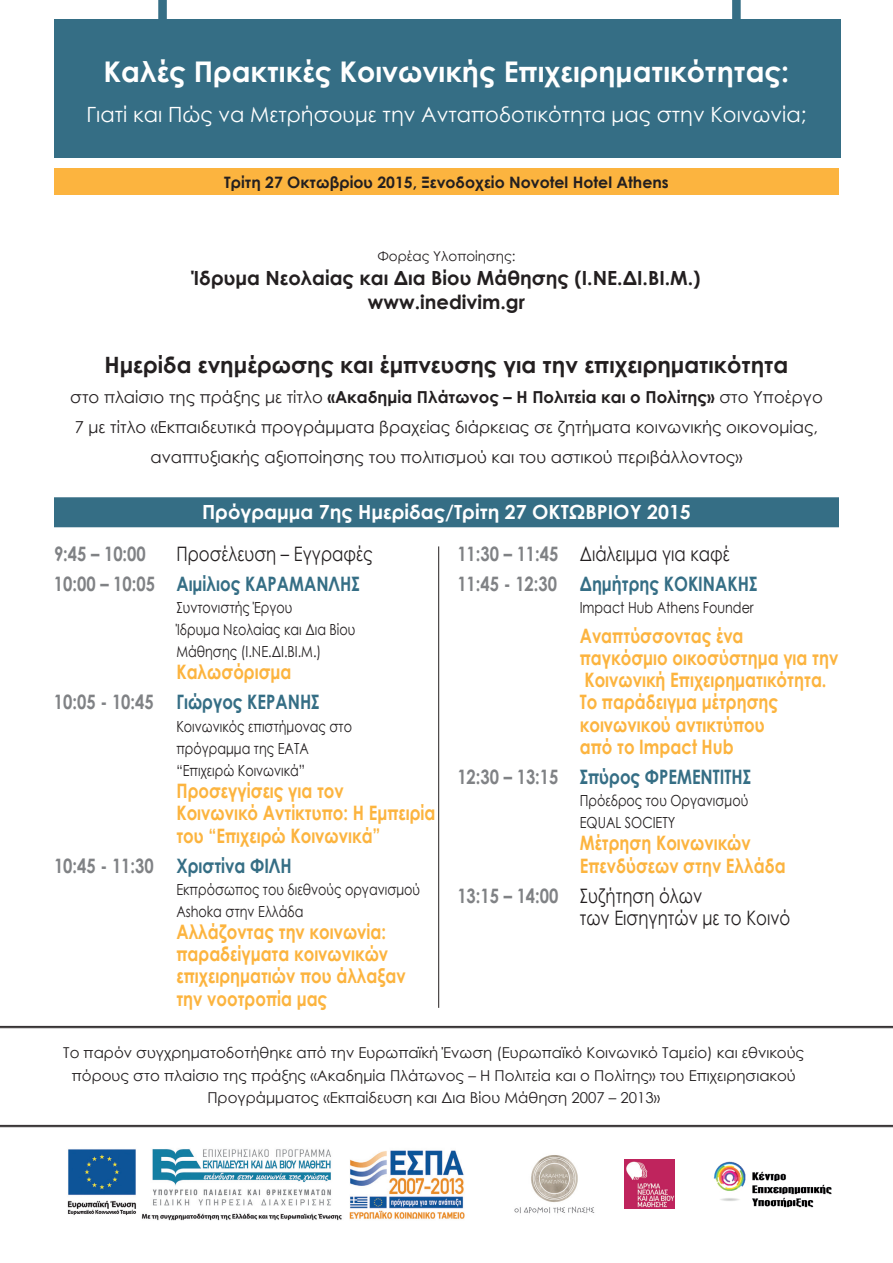
<style>
.page{position:relative;width:893px;height:1263px;background:#fff}
.page>*{position:absolute;margin:0;border:0;box-sizing:border-box;transform-origin:0 0}
.t1{font:700 28.5px "Century Gothic";color:#fff}
.t2{font:700 22.5px "Century Gothic";color:#231f20}
.t3{font:21px "Century Gothic";color:#fff}
.t4{font:700 19.95px/22.2px "Century Gothic";color:#fcb43f;scale:.83 1}
.t5{font:19.95px/30px "Century Gothic";color:#231f20;scale:.83 1}
.t6{font:700 19.95px/30px "Century Gothic";color:#356e85;scale:.83 1}
.t7{font:700 19.95px/30px "Century Gothic";color:#808285;scale:.83 1}
.t8{font:700 19.5px/24px "Century Gothic";color:#231f20;text-align:center}
.t9{font:700 19.5px "Century Gothic";color:#fff}
.t10{font:16.5px/30px "Century Gothic";color:#231f20;text-align:center}
.t11{font:700 15.75px "Century Gothic";color:#231f20}
.t12{font:15.3px/22.2px "Century Gothic";color:#231f20;scale:.83 1}
.t13{font:15px/22.5px "Century Gothic";color:#231f20;text-align:center}
.t14{font:13.5px "Century Gothic";color:#231f20}
.s1{font-weight:700}
.s2{font-weight:700;color:#808285}
.s3{font-weight:700;color:#356e85}
.s4{color:#fcb43f}
.s5{color:#808285}
.s6{font-weight:400;color:#231f20}
.s7{color:#356e85}
</style>
<div class="page">
<div style="left:54px;top:19px;width:787px;height:139px;background:#356e85"></div>
<hr style="left:0;top:1125px;width:893px;height:1px;background:#231f20">
<hr style="left:0;top:1126px;width:893px;height:1px;background:#231f20">
<hr style="left:0;top:1026px;width:893px;height:1px;background:#231f20">
<hr style="left:0;top:1027px;width:893px;height:1px;background:#231f20">
<div style="left:158px;top:0;width:9px;height:41px;background:#356e85"></div>
<div style="left:732px;top:0;width:9px;height:41px;background:#356e85"></div>
<div style="left:54px;top:497px;width:785px;height:30px;background:#356e85"></div>
<div style="left:54px;top:168px;width:785px;height:26px;background:#fcb43f"></div>
<hr style="left:438px;top:546px;width:1px;height:462px;background:#231f20">
<img style="left:514px;top:1155px;width:81px;height:59px">
<img style="left:624px;top:1159px;width:50px;height:50px">
<img style="left:713px;top:1161px;width:119px;height:47px">
<img style="left:67px;top:1149px;width:398px;height:72px">
<h1 class="t1" style="left:104px;top:50px;width:687px">Καλές Πρακτικές Κοινωνικής Επιχειρηματικότητας:</h1>
<p class="t3" style="left:86px;top:100px;width:721px">Γιατί και Πώς να Μετρήσουμε την Ανταποδοτικότητα μας στην Κοινωνία;</p>
<p class="t11" style="left:224px;top:171px;width:446px">Τρίτη 27 Οκτωβρίου 2015, Ξενοδοχείο Novotel Hotel Athens</p>
<p class="t14" style="left:377px;top:247px;width:140px">Φορέας Υλοποίησης:</p>
<p class="t8" style="left:192px;top:265px;width:510px">Ίδρυμα Νεολαίας και Δια Βίου Μάθησης (Ι.ΝΕ.ΔΙ.ΒΙ.Μ.) www.inedivim.gr</p>
<p class="t2" style="left:104px;top:348px;width:685px">Ημερίδα ενημέρωσης και έμπνευσης για την επιχειρηματικότητα</p>
<p class="t10" style="left:70px;top:382px;width:754px">στο πλαίσιο της πράξης με τίτλο <span class="s1">«Ακαδημία Πλάτωνος – Η Πολιτεία και ο Πολίτης»</span> στο Υποέργο<br>7 με τίτλο «Εκπαιδευτικά προγράμματα βραχείας διάρκειας σε ζητήματα κοινωνικής οικονομίας, αναπτυξιακής αξιοποίησης του πολιτισμού και του αστικού περιβάλλοντος»</p>
<p class="t9" style="left:202px;top:497px;width:490px">Πρόγραμμα 7ης Ημερίδας/Τρίτη 27 ΟΚΤΩΒΡΙΟΥ 2015</p>
<p class="t5" style="left:54px;top:538px;width:386px;text-indent:122px">Προσέλευση – Εγγραφές<br><span class="s2">10:00 – 10:05</span> <span class="s3">Αιμίλιος ΚΑΡΑΜΑΝΛΗΣ</span></p>
<p class="t12" style="left:176px;top:596px;width:217px">Συντονιστής Έργου<br>Ίδρυμα Νεολαίας και Δια Βίου<br>Μάθησης (Ι.ΝΕ.ΔΙ.ΒΙ.Μ.)</p>
<p class="t6" style="left:54px;top:656px;width:321px;text-indent:122px"><span class="s4">Καλωσόρισμα<br></span><span class="s5">10:05 - 10:45</span> Γιώργος ΚΕΡΑΝΗΣ</p>
<p class="t12" style="left:176px;top:715px;width:213px">Κοινωνικός επιστήμονας στο πρόγραμμα της ΕΑΤΑ “Επιχειρώ Κοινωνικά”</p>
<p class="t4" style="left:176px;top:779px;width:314px">Προσεγγίσεις για τον<br>Κοινωνικό Αντίκτυπο: Η Εμπειρία του “Επιχειρώ Κοινωνικά”</p>
<p class="t6" style="left:54px;top:849px;width:288px"><span class="s5">10:45 - 11:30</span> Χριστίνα ΦΙΛΗ</p>
<p class="t12" style="left:176px;top:878px;width:295px">Εκπρόσωπος του διεθνούς οργανισμού<br>Ashoka στην Ελλάδα</p>
<p class="t4" style="left:176px;top:920px;width:278px">Αλλάζοντας την κοινωνία: παραδείγματα κοινωνικών επιχειρηματιών που άλλαξαν την νοοτροπία μας</p>
<p class="t7" style="left:54px;top:537px;width:112px">9:45 – 10:00</p>
<p class="t7" style="left:457px;top:537px;width:363px">11:30 – 11:45 <span class="s6">Διάλειμμα για καφέ<br></span>11:45 - 12:30 <span class="s7">Δημήτρης ΚΟΚΙΝΑΚΗΣ</span></p>
<p class="t12" style="left:580px;top:596px;width:211px">Impact Hub Athens Founder</p>
<p class="t4" style="left:580px;top:624px;width:313px">Αναπτύσσοντας ένα<br>παγκόσμιο οικοσύστημα για την<br>Κοινωνική Επιχειρηματικότητα.<br>Το παράδειγμα μέτρησης κοινωνικού αντικτύπου<br>από το Impact Hub</p>
<p class="t6" style="left:457px;top:761px;width:355px"><span class="s5">12:30 – 13:15</span> Σπύρος ΦΡΕΜΕΝΤΙΤΗΣ</p>
<p class="t12" style="left:580px;top:789px;width:205px">Πρόεδρος του Οργανισμού<br>EQUAL SOCIETY</p>
<p class="t4" style="left:580px;top:831px;width:250px">Μέτρηση Κοινωνικών<br>Επενδύσεων στην Ελλάδα</p>
<p class="t5" style="left:580px;top:884px;width:255px;line-height:22.2px;text-indent:-122px"><span class="s2">13:15 – 14:00</span> Συζήτηση όλων<br>των Εισηγητών με το Κοινό</p>
<p class="t13" style="left:63px;top:1041px;width:742px">Το παρόν συγχρηματοδοτήθηκε από την Ευρωπαϊκή Ένωση (Ευρωπαϊκό Κοινωνικό Ταμείο) και εθνικούς πόρους στο πλαίσιο της πράξης «Ακαδημία Πλάτωνος – Η Πολιτεία και ο Πολίτης» του Επιχειρησιακού<br>Προγράμματος «Εκπαίδευση και Δια Βίου Μάθηση 2007 – 2013»</p>
</div>
